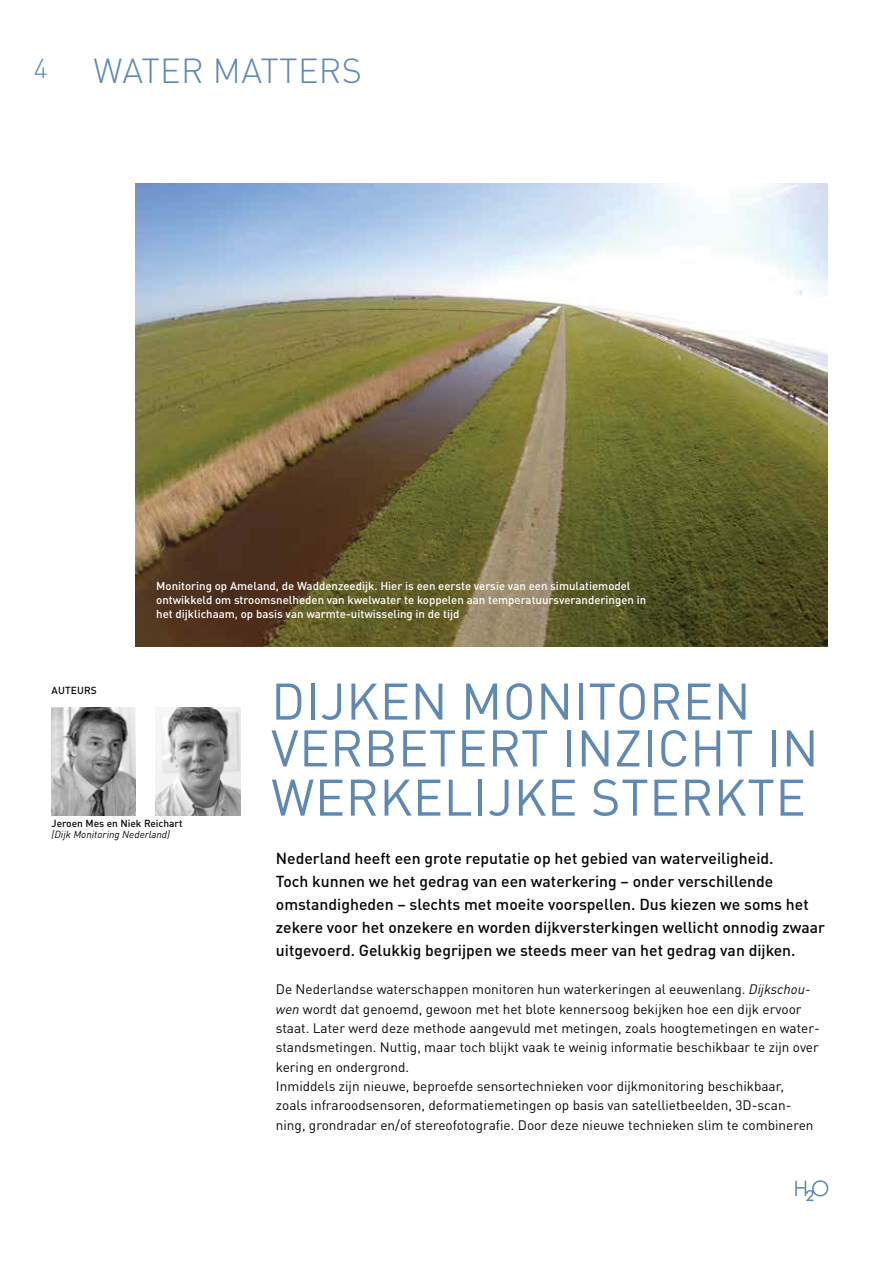
<style>
.page{position:relative;width:893px;height:1263px;background:#fff}
.page>*{position:absolute;margin:0;border:0;box-sizing:border-box;transform-origin:0 0}
.t1{font:50.7px/48px "DIN Pro";letter-spacing:.01em;color:#5e89b4}
.t2{font:300 34.35px "DIN Pro";letter-spacing:.01em;color:#5e89b4}
.t3{font:300 27.15px "DIN Pro";color:#5e89b4}
.t4{font:500 15.75px/23px "DIN Pro";color:#040809}
.t5{font:13.65px/19.4px "DIN Pro";color:#040809}
.t6{font:500 11.4px/14.2px "DIN Pro";color:#fff}
.t7{font:500 10.2px "DIN Pro";color:#040809}
.t8{font:italic 10.2px "DIN Pro";color:#040809}
.s1{font-style:italic}
</style>
<div class="page">
<svg style="left:795px;top:1180px;width:33px;height:21px"></svg>
<img style="left:136px;top:183px;width:692px;height:464px">
<img style="left:52px;top:708px;width:84px;height:107px">
<img style="left:156px;top:708px;width:84px;height:107px">
<h3 class="t3" style="left:34px;top:53px;width:15px">4</h3>
<h2 class="t2" style="left:94px;top:51px;width:270px">WATER MATTERS</h2>
<p class="t6" style="left:156px;top:580px;width:492px">Monitoring op Ameland, de Waddenzeedijk. Hier is een eerste versie van een simulatiemodel ontwikkeld om stroomsnelheden van kwelwater te koppelen aan temperatuursveranderingen in het dijklichaam, op basis van warmte-uitwisseling in de tijd</p>
<p class="t7" style="left:52px;top:687px;width:47px">AUTEURS</p>
<p class="t7" style="left:52px;top:820px;width:133px">Jeroen Mes en Niek Reichart</p>
<p class="t8" style="left:52px;top:831px;width:120px">(Dijk Monitoring Nederland)</p>
<h1 class="t1" style="left:271px;top:683px;width:549px">DIJKEN MONITOREN<br>VERBETERT INZICHT IN<br>WERKELIJKE STERKTE</h1>
<p class="t4" style="left:276px;top:849px;width:551px">Nederland heeft een grote reputatie op het gebied van waterveiligheid.<br>Toch kunnen we het gedrag van een waterkering – onder verschillende omstandigheden – slechts met moeite voorspellen. Dus kiezen we soms het zekere voor het onzekere en worden dijkversterkingen wellicht onnodig zwaar uitgevoerd. Gelukkig begrijpen we steeds meer van het gedrag van dijken.</p>
<p class="t5" style="left:276px;top:981px;width:545px">De Nederlandse waterschappen monitoren hun waterkeringen al eeuwenlang. <span class="s1">Dijkschou&shy;wen</span> wordt dat genoemd, gewoon met het blote kennersoog bekijken hoe een dijk ervoor staat. Later werd deze methode aangevuld met metingen, zoals hoogtemetingen en water&shy;standsmetingen. Nuttig, maar toch blijkt vaak te weinig informatie beschikbaar te zijn over kering en ondergrond.<br>Inmiddels zijn nieuwe, beproefde sensortechnieken voor dijkmonitoring beschikbaar,<br>zoals infraroodsensoren, deformatiemetingen op basis van satellietbeelden, 3D-scan&shy;ning, grondradar en/of stereofotografie. Door deze nieuwe technieken slim te combineren</p>
</div>
